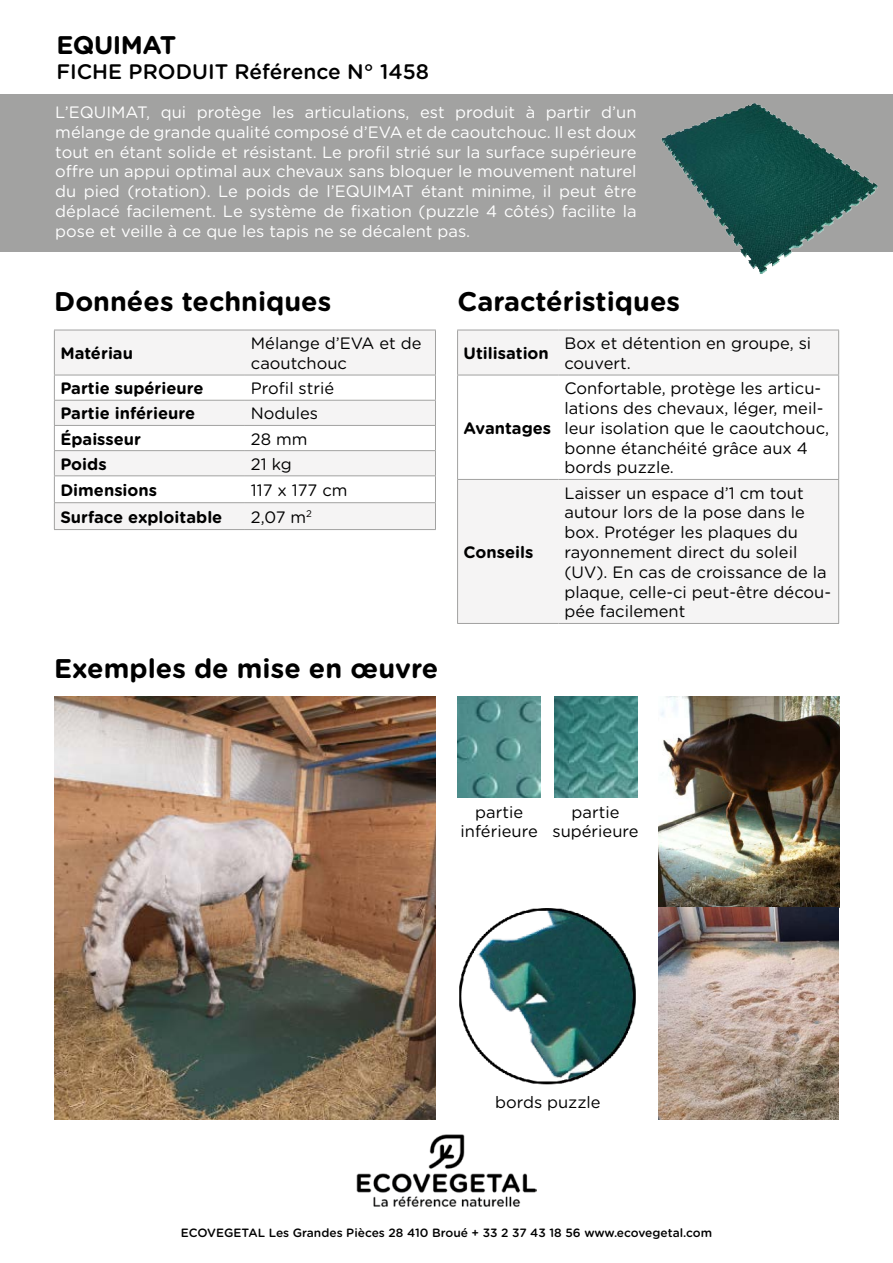
<style>
.page{position:relative;width:893px;height:1263px;background:#fff}
.page>*{position:absolute;margin:0;border:0;box-sizing:border-box;transform-origin:0 0}
.t1{font:700 27px "Gotham Rounded";color:#000}
.t2{font:700 25.5px "Gotham Rounded";letter-spacing:-.02em;color:#000}
.t3{font:500 21px "Gotham Rounded";color:#000}
.t4{font:16.5px/19.8px "Gotham Rounded";color:#000}
.t5{font:16.5px/19.8px "Gotham Rounded";color:#fff;text-align:justify}
.t6{font:700 16.5px "Gotham Rounded";color:#000}
.t7{font:500 12px "Gotham Rounded";color:#000}
</style>
<div class="page">
<img style="left:356px;top:1134px;width:180px;height:73px">
<div style="left:0;top:94px;width:893px;height:157px;background:#a2a2a1"></div>
<div style="left:458px;top:331px;width:380px;height:44px;background:#f5f4f4"></div>
<div style="left:458px;top:480px;width:380px;height:143px;background:#f5f4f4"></div>
<hr style="left:457px;top:330px;width:101px;height:1px;background:#a2a2a1">
<hr style="left:457px;top:330px;width:1px;height:45px;background:#a2a2a1">
<hr style="left:558px;top:330px;width:281px;height:1px;background:#a2a2a1">
<hr style="left:838px;top:330px;width:1px;height:45px;background:#a2a2a1">
<hr style="left:457px;top:375px;width:101px;height:1px;background:#a2a2a1">
<hr style="left:457px;top:375px;width:1px;height:104px;background:#a2a2a1">
<hr style="left:558px;top:375px;width:281px;height:1px;background:#a2a2a1">
<hr style="left:838px;top:375px;width:1px;height:104px;background:#a2a2a1">
<hr style="left:457px;top:479px;width:101px;height:1px;background:#a2a2a1">
<hr style="left:457px;top:480px;width:1px;height:143px;background:#a2a2a1">
<hr style="left:558px;top:479px;width:281px;height:1px;background:#a2a2a1">
<hr style="left:838px;top:480px;width:1px;height:143px;background:#a2a2a1">
<hr style="left:457px;top:623px;width:101px;height:1px;background:#a2a2a1">
<hr style="left:558px;top:623px;width:281px;height:1px;background:#a2a2a1">
<svg style="left:54px;top:330px;width:382px;height:199px"></svg>
<hr style="left:54px;top:529px;width:191px;height:1px;background:#a2a2a1">
<hr style="left:245px;top:529px;width:191px;height:1px;background:#a2a2a1">
<img style="left:659px;top:103px;width:234px;height:171px">
<img style="left:54px;top:696px;width:382px;height:423px">
<img style="left:457px;top:696px;width:83px;height:102px">
<img style="left:554px;top:696px;width:83px;height:102px">
<img style="left:459px;top:908px;width:177px;height:177px">
<img style="left:658px;top:696px;width:181px;height:423px">
<h2 class="t2" style="left:56px;top:26px;width:121px">EQUIMAT</h2>
<p class="t3" style="left:56px;top:57px;width:374px">FICHE PRODUIT Référence N° 1458</p>
<p class="t5" style="left:55px;top:101px;width:583px">L’EQUIMAT, qui protège les articulations, est produit à partir d’un mélange de grande qualité composé d’EVA et de caoutchouc. Il est doux tout en étant solide et résistant. Le profil strié sur la surface supérieure offre un appui optimal aux chevaux sans bloquer le mouvement naturel du pied (rotation). Le poids de l’EQUIMAT étant minime, il peut être déplacé facilement. Le système de fixation (puzzle 4 côtés) facilite la pose et veille à ce que les tapis ne se décalent pas.</p>
<h1 class="t1" style="left:54px;top:281px;width:279px">Données techniques</h1>
<h1 class="t1" style="left:458px;top:281px;width:224px">Caractéristiques</h1>
<p class="t6" style="left:60px;top:341px;width:74px">Matériau</p>
<p class="t4" style="left:251px;top:333px;width:172px">Mélange d’EVA et de caoutchouc</p>
<p class="t6" style="left:60px;top:376px;width:145px">Partie supérieure</p>
<p class="t4" style="left:251px;top:378px;width:85px">Profil strié</p>
<p class="t6" style="left:60px;top:401px;width:136px">Partie inférieure</p>
<p class="t4" style="left:251px;top:403px;width:69px">Nodules</p>
<p class="t6" style="left:60px;top:427px;width:82px">Épaisseur</p>
<p class="t4" style="left:251px;top:428px;width:58px">28 mm</p>
<p class="t6" style="left:60px;top:452px;width:48px">Poids</p>
<p class="t4" style="left:251px;top:453px;width:42px">21 kg</p>
<p class="t6" style="left:60px;top:478px;width:98px">Dimensions</p>
<p class="t4" style="left:251px;top:479px;width:98px">117 x 177 cm</p>
<p class="t6" style="left:60px;top:505px;width:164px">Surface exploitable</p>
<p class="t4" style="left:251px;top:506px;width:63px">2,07 m<sup>2</sup></p>
<h1 class="t1" style="left:54px;top:649px;width:386px">Exemples de mise en œuvre</h1>
<p class="t6" style="left:464px;top:341px;width:87px">Utilisation</p>
<p class="t4" style="left:564px;top:333px;width:248px">Box et détention en groupe, si couvert.</p>
<p class="t6" style="left:464px;top:416px;width:89px">Avantages</p>
<p class="t6" style="left:464px;top:540px;width:71px">Conseils</p>
<p class="t4" style="left:564px;top:378px;width:266px">Confortable, protège les articu&shy;lations des chevaux, léger, meil&shy;leur isolation que le caoutchouc, bonne étanchéité grâce aux 4 bords puzzle.</p>
<p class="t4" style="left:564px;top:482px;width:268px">Laisser un espace d’1 cm tout autour lors de la pose dans le box. Protéger les plaques du rayonnement direct du soleil (UV). En cas de croissance de la plaque, celle-ci peut-être décou&shy;pée facilement</p>
<p class="t4" style="left:461px;top:801px;width:79px;text-align:center">partie inférieure</p>
<p class="t4" style="left:552px;top:801px;width:88px;text-align:center">partie supérieure</p>
<p class="t4" style="left:495px;top:1091px;width:107px">bords puzzle</p>
<p class="t7" style="left:181px;top:1224px;width:533px">ECOVEGETAL Les Grandes Pièces 28 410 Broué + 33 2 37 43 18 56 www.ecovegetal.com</p>
</div>
